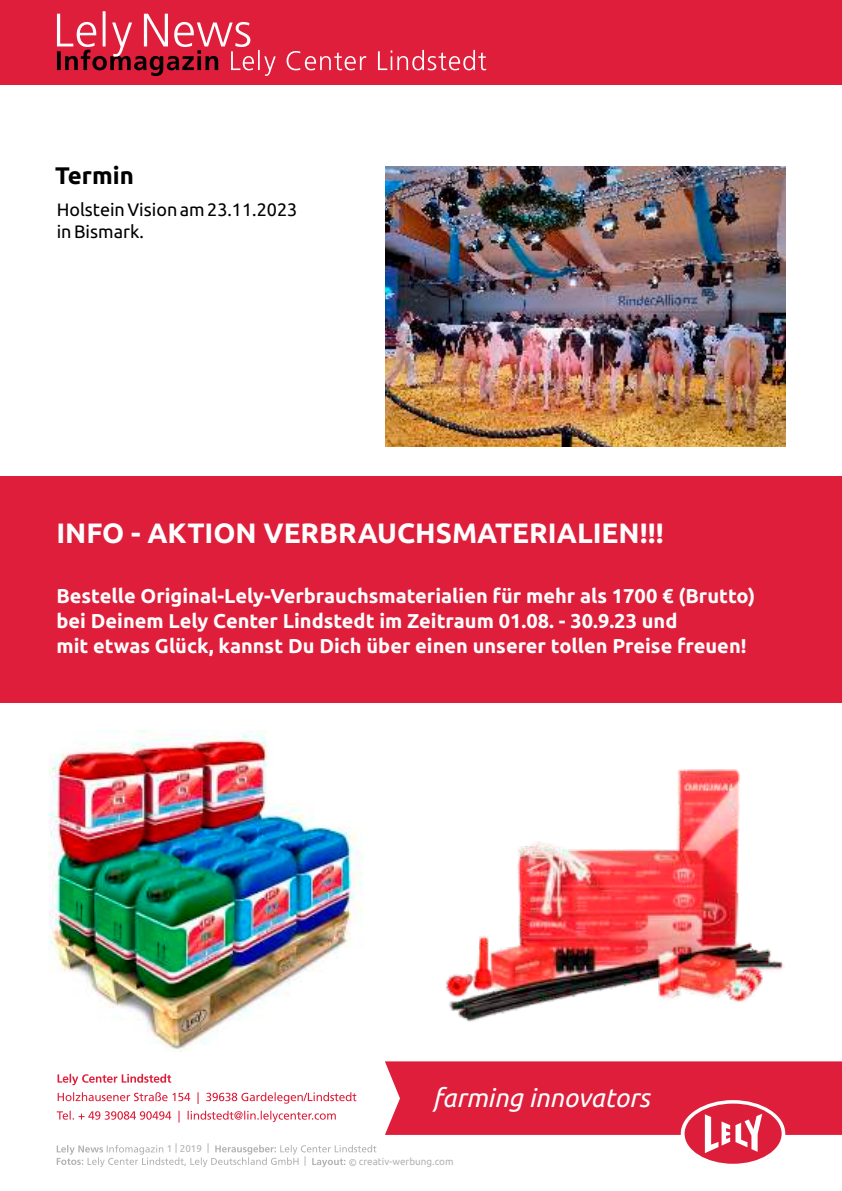
<style>
.page{position:relative;width:842px;height:1191px;background:#fff}
.page>*{position:absolute;margin:0;border:0;box-sizing:border-box;transform-origin:0 0}
.t1{font:700 28px "Ubuntu";color:#fefefe}
.t2{font:italic 26px "Ubuntu";color:#fefefe}
.t3{font:700 24px "Ubuntu";color:#000}
.t4{font:700 20px/24.6px "Ubuntu";color:#fefefe}
.t5{font:18px/22.2px "Ubuntu";color:#000}
.t6{font:9.8px "Ubuntu";color:#b2b2b3}
</style>
<div class="page">
<div style="left:0;top:0;width:842px;height:84px;background:#de1e3a"></div>
<img style="left:49px;top:731px;width:314px;height:320px">
<img style="left:446px;top:769px;width:338px;height:253px">
<svg style="left:57px;top:11px;width:429px;height:65px"></svg>
<svg style="left:385px;top:1061px;width:457px;height:102px"></svg>
<svg style="left:58px;top:1073px;width:113px;height:12px"></svg>
<svg style="left:58px;top:1092px;width:298px;height:12px"></svg>
<svg style="left:57px;top:1110px;width:279px;height:12px"></svg>
<svg style="left:57px;top:1145px;width:319px;height:22px"></svg>
<div style="left:0;top:476px;width:842px;height:227px;background:#de1e3a"></div>
<img style="left:385px;top:167px;width:400px;height:280px">
<p class="t3" style="left:55px;top:165px;width:80px">Termin</p>
<p class="t5" style="left:57px;top:199px;width:242px">Holstein Vision am 23.11.2023 in Bismark.</p>
<h1 class="t1" style="left:56px;top:521px;width:609px">INFO - AKTION VERBRAUCHSMATERIALIEN!!!</h1>
<p class="t4" style="left:56px;top:585px;width:700px">Bestelle Original-Lely-Verbrauchsmaterialien für mehr als 1700 € (Brutto) bei Deinem Lely Center Lindstedt im Zeitraum 01.08. - 30.9.23 und<br>mit etwas Glück, kannst Du Dich über einen unserer tollen Preise freuen!</p>
<p class="t6" style="left:207px;top:1143px;width:4px">|</p>
<p class="t6" style="left:167px;top:1144px;width:37px">1 | 2019</p>
<p class="t6" style="left:304px;top:1156px;width:4px">|</p>
<h2 class="t2" style="left:433px;top:1087px;width:218px">farming innovators</h2>
<p class="t6" style="left:349px;top:1157px;width:106px">© creativ-werbung.com</p>
</div>
